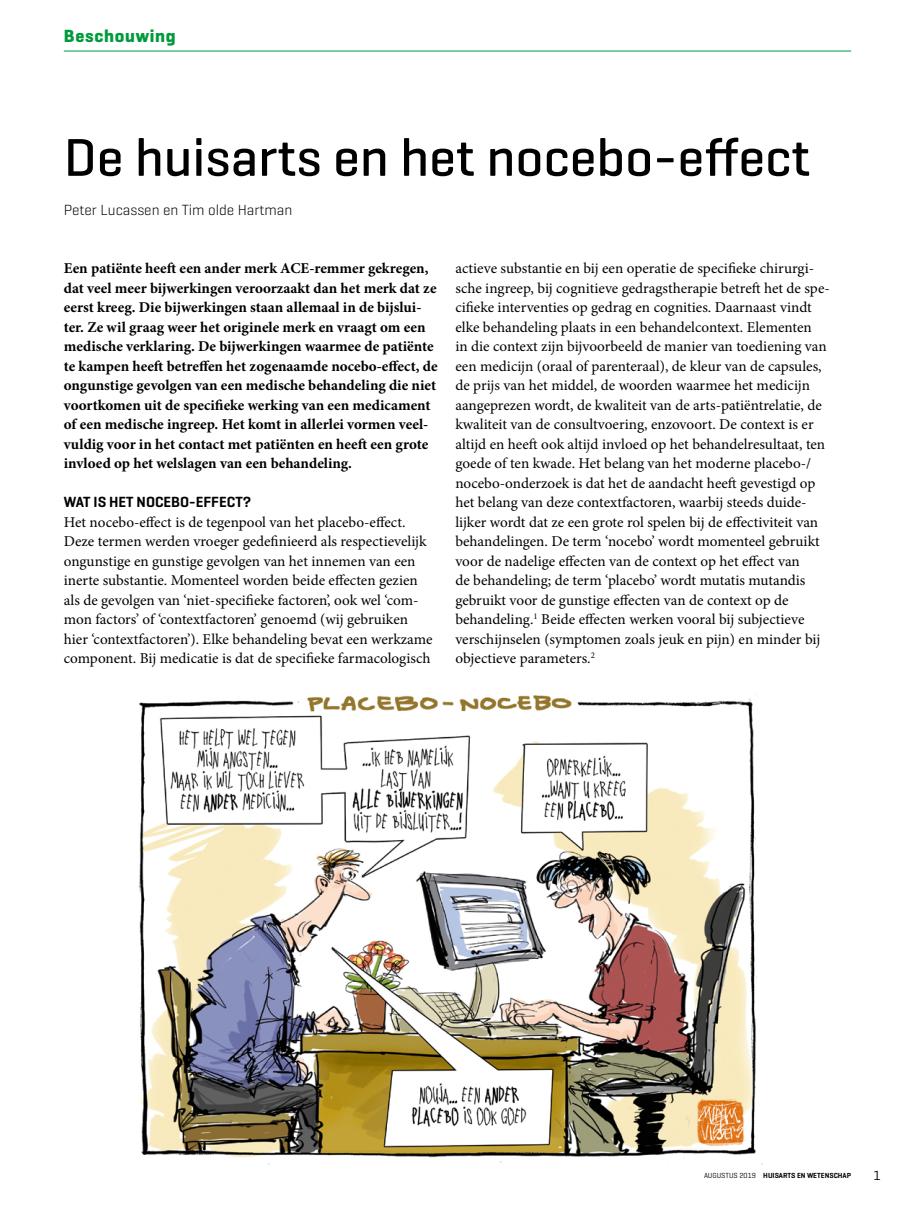
<style>
.page{position:relative;width:915px;height:1212px;background:#fff}
.page>*{position:absolute;margin:0;border:0;box-sizing:border-box;transform-origin:0 0}
.Title_artikelkop{font:500 54px "Geogrotesque";color:#000}
.Category_rubriekkop{font:700 18px "Geogrotesque";letter-spacing:.04em;color:#009a3c}
.Para_broodtekst{font:15px/19.5px "Minion Pro";color:#000}
.Para_intro{font:700 15px/19.5px "Minion Pro";color:#000}
.Author_auteur{font:300 15px "Geogrotesque";color:#000}
.SectionHeading_1_tus{font:600 15px "Geogrotesque";color:#000}
.NoXML_paginacijfer_R{font:13.5px "Geogrotesque";color:#000}
.Dateline_voetregel_R{font:600 7.5px "Geogrotesque";color:#000}
.s1{font-weight:400}
</style>
<div class="page">
<hr style="left:64px;top:51px;width:786px;height:1px;background:#009a3c">
<img style="left:139px;top:692px;width:624px;height:473px">
<p class="Category_rubriekkop" style="left:64px;top:25px;width:113px">Beschouwing</p>
<p class="Title_artikelkop" style="left:64px;top:124px;width:747px">De huisarts en het nocebo-effect</p>
<p class="Author_auteur" style="left:64px;top:200px;width:230px">Peter Lucassen en Tim olde Hartman</p>
<p class="Para_intro" style="left:64px;top:259px;width:375px">Een patiënte heeft een ander merk ACE-remmer gekregen, dat veel meer bijwerkingen veroorzaakt dan het merk dat ze eerst kreeg. Die bijwerkingen staan allemaal in de bijslui&shy;ter. Ze wil graag weer het originele merk en vraagt om een medische verklaring. De bijwerkingen waarmee de patiënte te kampen heeft betreffen het zogenaamde nocebo-effect, de ongunstige gevolgen van een medische behandeling die niet voortkomen uit de specifieke werking van een medicament of een medische ingreep. Het komt in allerlei vormen veel&shy;vuldig voor in het contact met patiënten en heeft een grote invloed op het welslagen van een behandeling.</p>
<p class="SectionHeading_1_tus" style="left:64px;top:493px;width:189px">WAT IS HET NOCEBO-EFFECT?</p>
<p class="Para_broodtekst" style="left:64px;top:512px;width:370px">Het nocebo-effect is de tegenpool van het placebo-effect.<br>Deze termen werden vroeger gedefinieerd als respectievelijk ongunstige en gunstige gevolgen van het innemen van een inerte substantie. Momenteel worden beide effecten gezien als de gevolgen van ‘niet-specifieke factoren’, ook wel ‘com&shy;mon factors’ of ‘contextfactoren’ genoemd (wij gebruiken hier ‘contextfactoren’). Elke behandeling bevat een werkzame component. Bij medicatie is dat de specifieke farmacologisch</p>
<p class="Para_broodtekst" style="left:455px;top:259px;width:376px">actieve substantie en bij een operatie de specifieke chirurgi&shy;sche ingreep, bij cognitieve gedragstherapie betreft het de spe&shy;cifieke interventies op gedrag en cognities. Daarnaast vindt elke behandeling plaats in een behandelcontext. Elementen<br>in die context zijn bijvoorbeeld de manier van toediening van een medicijn (oraal of parenteraal), de kleur van de capsules, de prijs van het middel, de woorden waarmee het medicijn aangeprezen wordt, de kwaliteit van de arts-patiëntrelatie, de kwaliteit van de consultvoering, enzovoort. De context is er altijd en heeft ook altijd invloed op het behandelresultaat, ten goede of ten kwade. Het belang van het moderne placebo-/ nocebo-onderzoek is dat het de aandacht heeft gevestigd op het belang van deze contextfactoren, waarbij steeds duide&shy;lijker wordt dat ze een grote rol spelen bij de effectiviteit van behandelingen. De term ‘nocebo’ wordt momenteel gebruikt voor de nadelige effecten van de context op het effect van<br>de behandeling; de term ‘placebo’ wordt mutatis mutandis gebruikt voor de gunstige effecten van de context op de behandeling.<sup>1</sup> Beide effecten werken vooral bij subjectieve verschijnselen (symptomen zoals jeuk en pijn) en minder bij objectieve parameters.<sup>2</sup></p>
<p class="Dateline_voetregel_R" style="left:703px;top:1171px;width:148px"><span class="s1">AUGUSTUS 2019</span> HUISARTS EN WETENSCHAP</p>
<p class="NoXML_paginacijfer_R" style="left:873px;top:1166px;width:9px">1</p>
</div>
